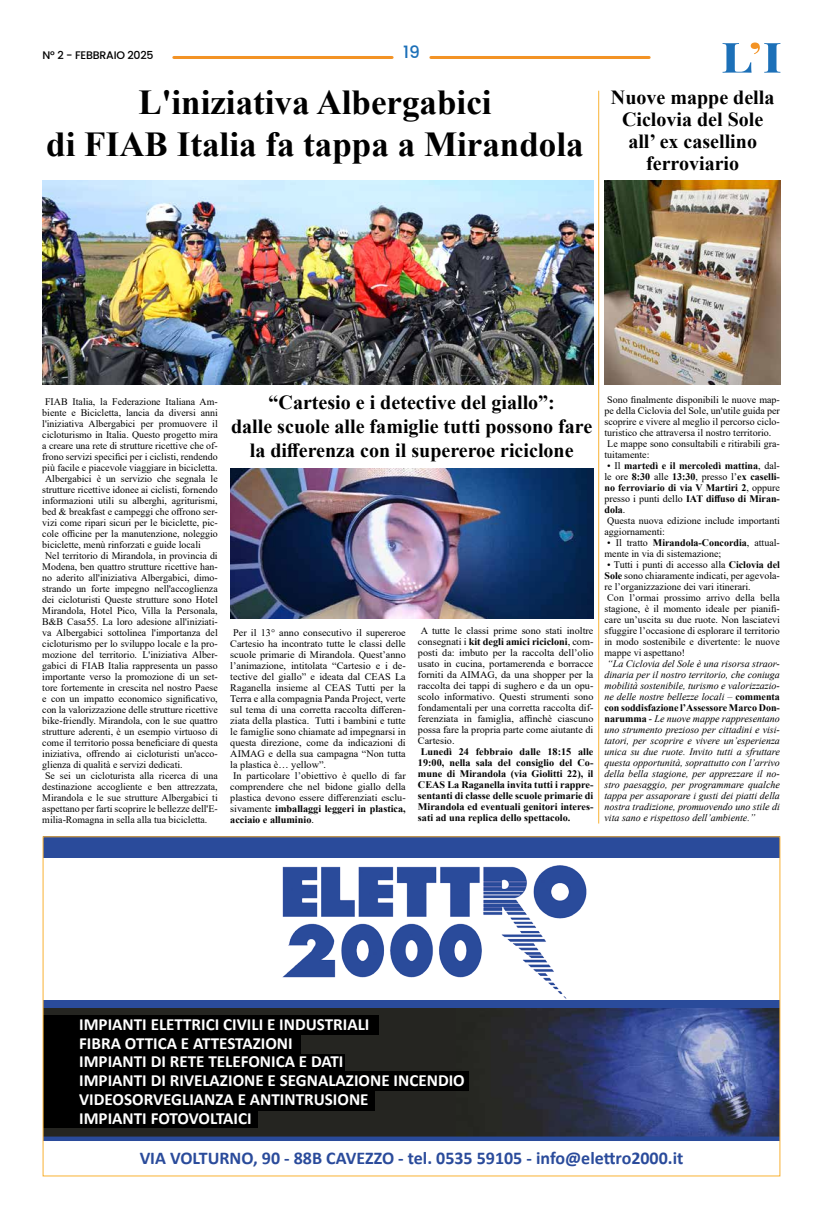
<style>
.page{position:relative;width:823px;height:1219px;background:#fff}
.page>*{position:absolute;margin:0;border:0;box-sizing:border-box;transform-origin:0 0}
.t1{font:700 35px/42px "Times New Roman";color:#000;text-align:center}
.t2{font:700 20px/22px "Times New Roman";color:#000;text-align:center}
.t3{font:700 17.9px "Calibri";color:#2a4b9b}
.t4{font:700 17px/18.7px "Calibri";color:#fff}
.t5{font:500 17px "Poppins";color:#1c70b8}
.t6{font:500 11px "Poppins";letter-spacing:-.02em;color:#000}
.t7{font:10px/11px "Times New Roman";color:#000}
.t8{font:italic 10px/11px "Times New Roman";color:#000;text-align:justify}
.t9{font:700 10px/11px "Times New Roman";color:#000;text-align:justify}
.s1{font-weight:700}
.s2{font-weight:700;font-style:normal}
</style>
<div class="page">
<svg style="left:722px;top:43px;width:58px;height:30px"></svg>
<hr style="left:174px;top:56px;width:218px;height:3px;background:#f39325">
<hr style="left:430px;top:56px;width:218px;height:3px;background:#f39325">
<div style="left:43px;top:1006px;width:736px;height:170px;background:#252521"></div>
<img style="left:456px;top:1007px;width:322px;height:129px">
<svg style="left:45px;top:1136px;width:733px;height:38px;background:#e2e6f0"></svg>
<img style="left:282px;top:865px;width:305px;height:134px">
<div style="left:43px;top:837px;width:736px;height:21px;background:#2a4b9b"></div>
<div style="left:43px;top:1016px;width:335px;height:19px;background:#000"></div>
<div style="left:43px;top:1035px;width:257px;height:19px;background:#000"></div>
<div style="left:43px;top:1054px;width:302px;height:19px;background:#000"></div>
<div style="left:43px;top:1072px;width:425px;height:19px;background:#000"></div>
<div style="left:43px;top:1091px;width:331px;height:19px;background:#000"></div>
<div style="left:43px;top:1109px;width:215px;height:19px;background:#000"></div>
<div style="left:43px;top:1000px;width:736px;height:7px;background:#2a4b9b"></div>
<img style="left:43px;top:181px;width:550px;height:203px">
<img style="left:604px;top:181px;width:176px;height:203px">
<img style="left:230px;top:468px;width:363px;height:151px">
<hr style="left:598px;top:91px;width:1px;height:732px;background:#f9b234">
<p class="t6" style="left:43px;top:49px;width:112px">N° 2 - FEBBRAIO 2025</p>
<h3 class="t5" style="left:403px;top:43px;width:18px">19</h3>
<h1 class="t1" style="left:46px;top:81px;width:538px">L'iniziativa Albergabici<br>di FIAB Italia fa tappa a Mirandola</h1>
<h2 class="t2" style="left:610px;top:86px;width:165px">Nuove mappe della<br>Ciclovia del Sole all’ ex casellino ferroviario</h2>
<h2 class="t2" style="left:231px;top:390px;width:362px;line-height:24px">“Cartesio e i detective del giallo”:<br>dalle scuole alle famiglie tutti possono fare la differenza con il supereroe riciclone</h2>
<p class="t7" style="left:42px;top:395px;width:177px">FIAB Italia, la Federazione Italiana Am&shy;biente e Bicicletta, lancia da diversi anni l'iniziativa Albergabici per promuovere il cicloturismo in Italia. Questo progetto mira a creare una rete di strutture ricettive che of&shy;frono servizi specifici per i ciclisti, rendendo più facile e piacevole viaggiare in bicicletta.<br>Albergabici è un servizio che segnala le strutture ricettive idonee ai ciclisti, fornendo informazioni utili su alberghi, agriturismi, bed &amp; breakfast e campeggi che offrono ser&shy;vizi come ripari sicuri per le biciclette, pic&shy;cole officine per la manutenzione, noleggio biciclette, menù rinforzati e guide locali<br>Nel territorio di Mirandola, in provincia di Modena, ben quattro strutture ricettive han&shy;no aderito all'iniziativa Albergabici, dimo&shy;strando un forte impegno nell'accoglienza dei cicloturisti Queste strutture sono Hotel Mirandola, Hotel Pico, Villa la Personala, B&amp;B Casa55. La loro adesione all'iniziati&shy;va Albergabici sottolinea l'importanza del cicloturismo per lo sviluppo locale e la pro&shy;mozione del territorio. L'iniziativa Alber&shy;gabici di FIAB Italia rappresenta un passo importante verso la promozione di un set&shy;tore fortemente in crescita nel nostro Paese e con un impatto economico significativo, con la valorizzazione delle strutture ricettive bike-friendly. Mirandola, con le sue quattro strutture aderenti, è un esempio virtuoso di come il territorio possa beneficiare di questa iniziativa, offrendo ai cicloturisti un'acco&shy;glienza di qualità e servizi dedicati.<br>Se sei un cicloturista alla ricerca di una destinazione accogliente e ben attrezzata, Mirandola e le sue strutture Albergabici ti aspettano per farti scoprire le bellezze dell'E&shy;milia-Romagna in sella alla tua bicicletta.</p>
<p class="t7" style="left:604px;top:394px;width:177px">Sono finalmente disponibili le nuove map&shy;pe della Ciclovia del Sole, un'utile guida per scoprire e vivere al meglio il percorso ciclo&shy;turistico che attraversa il nostro territorio.<br>Le mappe sono consultabili e ritirabili gra&shy;tuitamente:</p>
<p class="t7" style="left:604px;top:460px;width:177px">• Il <span class="s1">martedì e il mercoledì mattina</span>, dal&shy;le ore <span class="s1">8:30</span> alle <span class="s1">13:30</span>, presso l’<span class="s1">ex caselli&shy;no ferroviario di via V Martiri 2</span>, oppure presso i punti dello <span class="s1">IAT diffuso di Miran&shy;dola</span>.<br>Questa nuova edizione include importanti aggiornamenti:</p>
<p class="t7" style="left:604px;top:537px;width:177px">• Il tratto <span class="s1">Mirandola-Concordia</span>, attual&shy;mente in via di sistemazione;</p>
<p class="t7" style="left:604px;top:559px;width:177px">• Tutti i punti di accesso alla <span class="s1">Ciclovia del Sole</span> sono chiaramente indicati, per agevola&shy;re l’organizzazione dei vari itinerari.<br>Con l’ormai prossimo arrivo della bella stagione, è il momento ideale per pianifi&shy;care un’uscita su due ruote. Non lasciatevi sfuggire l’occasione di esplorare il territorio in modo sostenibile e divertente: le nuove mappe vi aspettano!</p>
<p class="t8" style="left:604px;top:658px;width:177px">“La Ciclovia del Sole è una risorsa straor&shy;dinaria per il nostro territorio, che coniuga mobilità sostenibile, turismo e valorizzazio&shy;ne delle nostre bellezze locali – <span class="s2">commenta con soddisfazione l’Assessore Marco Don&shy;narumma</span> - Le nuove mappe rappresentano uno strumento prezioso per cittadini e visi&shy;tatori, per scoprire e vivere un’esperienza unica su due ruote. Invito tutti a sfruttare questa opportunità, soprattutto con l’arrivo della bella stagione, per apprezzare il no&shy;stro paesaggio, per programmare qualche tappa per assaporare i gusti dei piatti della nostra tradizione, promuovendo uno stile di vita sano e rispettoso dell’ambiente.”</p>
<p class="t7" style="left:230px;top:626px;width:177px">Per il 13° anno consecutivo il supereroe Cartesio ha incontrato tutte le classi delle scuole primarie di Mirandola. Quest’anno l’animazione, intitolata “Cartesio e i de&shy;tective del giallo” e ideata dal CEAS La Raganella insieme al CEAS Tutti per la Terra e alla compagnia Panda Project, verte sul tema di una corretta raccolta differen&shy;ziata della plastica. Tutti i bambini e tutte le famiglie sono chiamate ad impegnarsi in questa direzione, come da indicazioni di AIMAG e della sua campagna “Non tutta la plastica è… yellow”.<br>In particolare l’obiettivo è quello di far comprendere che nel bidone giallo della plastica devono essere differenziati esclu&shy;sivamente <span class="s1">imballaggi leggeri in plastica, acciaio e alluminio</span>.</p>
<p class="t7" style="left:417px;top:625px;width:177px;text-align:justify">A tutte le classi prime sono stati inoltre consegnati i <span class="s1">kit degli amici ricicloni</span>, com&shy;posti da: imbuto per la raccolta dell’olio usato in cucina, portamerenda e borracce forniti da AIMAG, da una shopper per la raccolta dei tappi di sughero e da un opu&shy;scolo informativo. Questi strumenti sono fondamentali per una corretta raccolta dif&shy;ferenziata in famiglia, affinchè ciascuno possa fare la propria parte come aiutante di Cartesio.</p>
<p class="t9" style="left:417px;top:746px;width:177px">Lunedì 24 febbraio dalle 18:15 alle 19:00, nella sala del consiglio del Co&shy;mune di Mirandola (via Giolitti 22), il CEAS La Raganella invita tutti i rappre&shy;sentanti di classe delle scuole primarie di Mirandola ed eventuali genitori interes&shy;sati ad una replica dello spettacolo.</p>
<h3 class="t4" style="left:79px;top:1015px;width:387px">IMPIANTI ELETTRICI CIVILI E INDUSTRIALI<br>FIBRA OTTICA E ATTESTAZIONI<br>IMPIANTI DI RETE TELEFONICA E DATI<br>IMPIANTI DI RIVELAZIONE E SEGNALAZIONE INCENDIO VIDEOSORVEGLIANZA E ANTINTRUSIONE<br>IMPIANTI FOTOVOLTAICI</h3>
<h3 class="t3" style="left:140px;top:1145px;width:545px">VIA VOLTURNO, 90 - 88B CAVEZZO - tel. 0535 59105 - info@elettro2000.it</h3>
</div>
